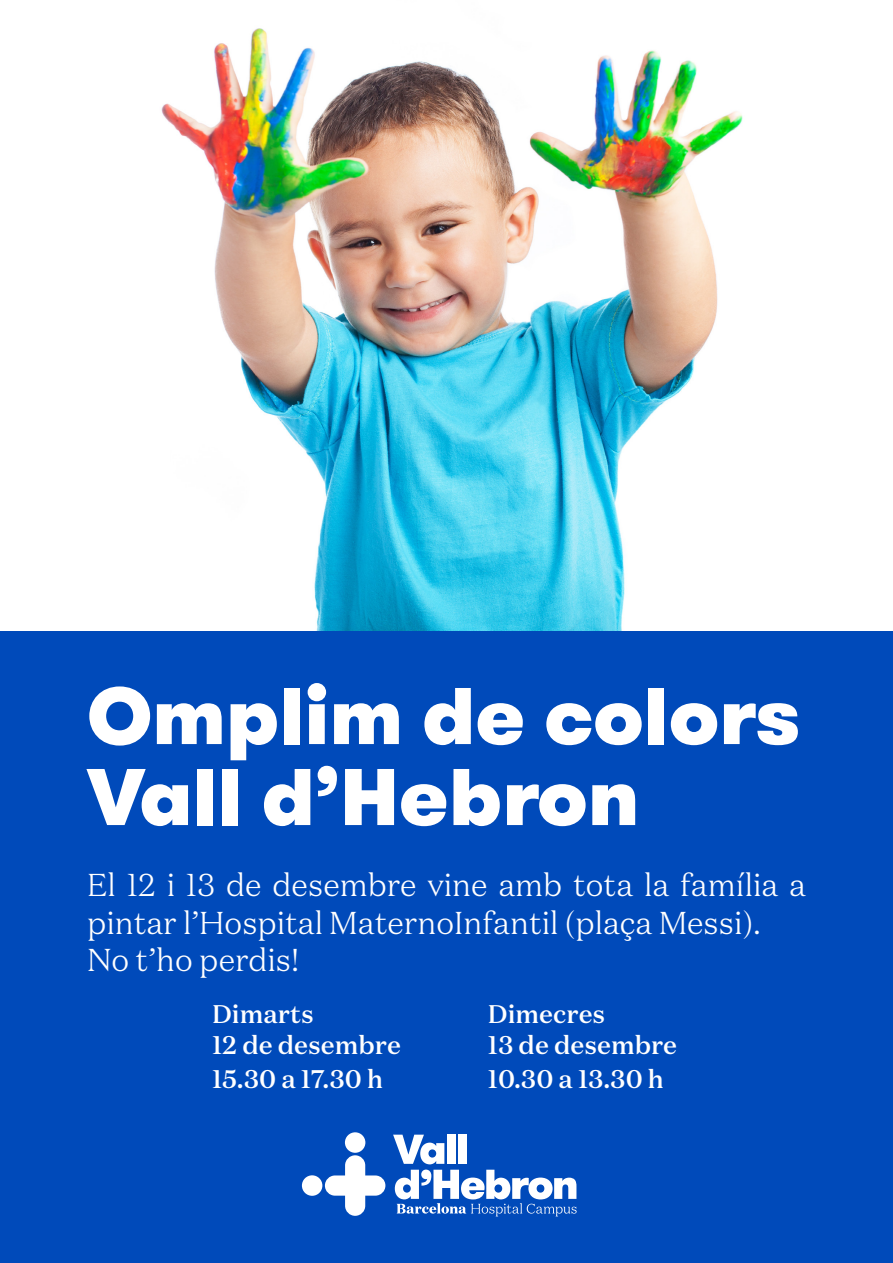
<style>
.page{position:relative;width:893px;height:1263px;background:#fff}
.page>*{position:absolute;margin:0;border:0;box-sizing:border-box;transform-origin:0 0}
.t1{font:900 80.1px/81px "GT Walsheim Pro";color:#fff}
.t2{font:300 31.65px/37.5px "Domaine Text";color:#fff}
.t3{font:500 25.5px/30.6px "Domaine Text";color:#fff}
</style>
<div class="page">
<img style="left:161px;top:28px;width:582px;height:603px">
<div style="left:0;top:631px;width:893px;height:632px;background:#004aba"></div>
<div style="left:345px;top:1132px;width:20px;height:21px;background:#fff;border-radius:50%"></div>
<div style="left:302px;top:1175px;width:20px;height:21px;background:#fff;border-radius:50%"></div>
<svg style="left:325px;top:1155px;width:60px;height:61px"></svg>
<svg style="left:393px;top:1135px;width:184px;height:81px"></svg>
<h1 class="t1" style="left:87px;top:675px;width:715px">Omplim de colors<br>Vall d’Hebron</h1>
<p class="t2" style="left:87px;top:866px;width:720px">El 12 i 13 de desembre vine amb tota la família a pintar l’Hospital MaternoInfantil (plaça Messi).<br>No t’ho perdis!</p>
<p class="t3" style="left:212px;top:999px;width:190px">Dimarts<br>12 de desembre</p>
<p class="t3" style="left:212px;top:1064px;width:172px">15.30 a 17.30 h</p>
<p class="t3" style="left:488px;top:999px;width:191px">Dimecres<br>13 de desembre</p>
<p class="t3" style="left:488px;top:1064px;width:178px">10.30 a 13.30 h</p>
</div>
